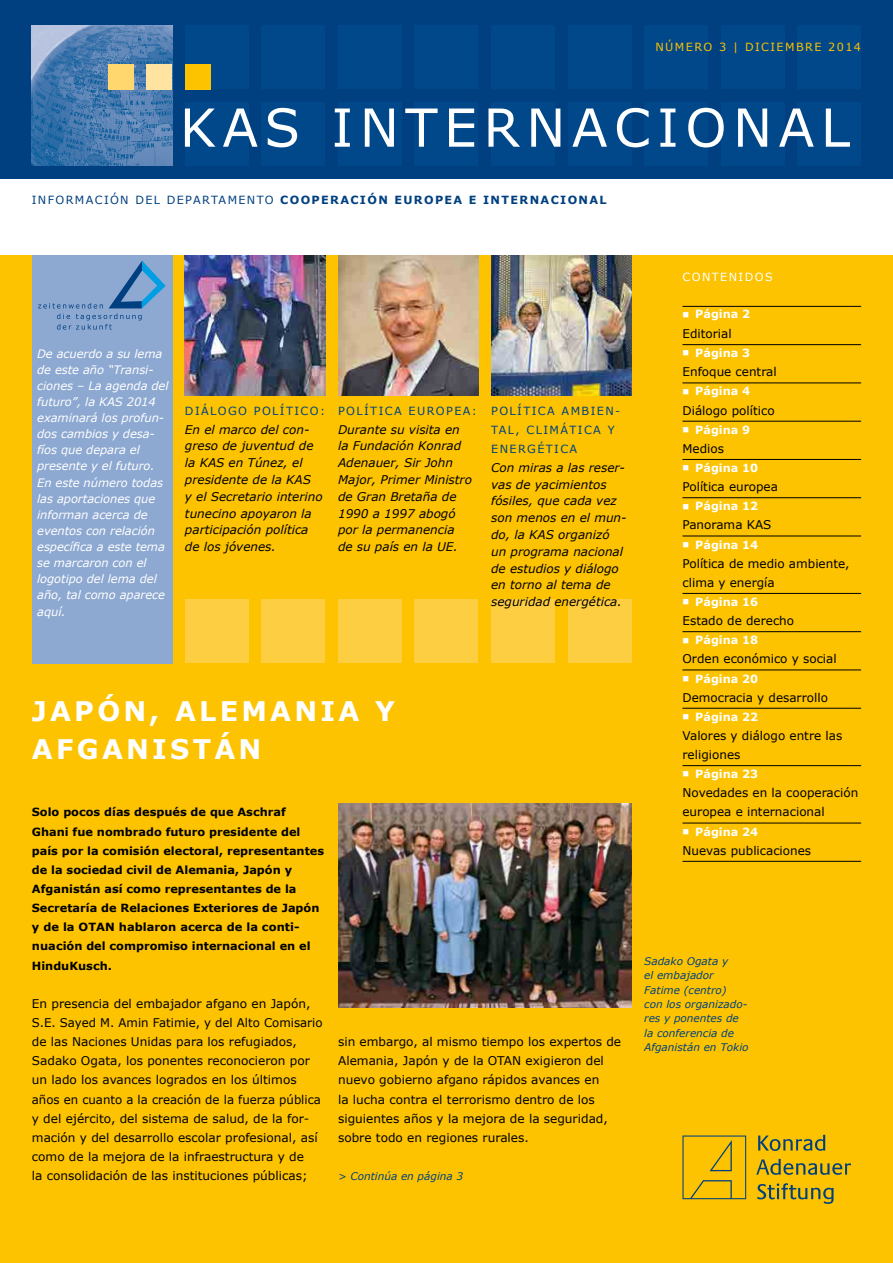
<style>
.page{position:relative;width:893px;height:1263px;background:#fff}
.page>*{position:absolute;margin:0;border:0;box-sizing:border-box;transform-origin:0 0}
.t1{font:52.5px "Verdana";letter-spacing:.12em;color:#fff}
.t2{font:700 27px/38.2px "Verdana";letter-spacing:.12em;color:#fff}
.t3{font:12px/19.2px "Verdana";color:#000}
.t4{font:italic 12px/16.8px "Verdana";color:#000}
.t5{font:italic 11.7px/16px "Verdana";letter-spacing:-.005em;color:#fff}
.t6{font:700 11.25px/19.2px "Verdana";color:#000}
.t7{font:700 11.25px "Verdana";color:#fff}
.t8{font:11.25px/19.2px "Verdana";letter-spacing:.125em;color:#004080}
.t9{font:700 11.25px "Verdana";letter-spacing:.12em;color:#004080}
.t10{font:11.25px "Verdana";letter-spacing:.125em;color:#fdc300}
.t11{font:11.25px "Verdana";letter-spacing:.125em;color:#fff}
.t12{font:italic 10.5px/14.4px "Verdana";color:#004080}
.s1{font-weight:400}
</style>
<div class="page">
<div style="left:0;top:0;width:893px;height:179px;background:#004080"></div>
<div style="left:0;top:255px;width:893px;height:1008px;background:#fdc300"></div>
<div style="left:185px;top:26px;width:64px;height:63px;background:#00488a"></div>
<div style="left:185px;top:102px;width:64px;height:64px;background:#00488a"></div>
<div style="left:261px;top:26px;width:64px;height:63px;background:#00488a"></div>
<div style="left:261px;top:102px;width:64px;height:64px;background:#00488a"></div>
<div style="left:338px;top:26px;width:64px;height:63px;background:#00488a"></div>
<div style="left:338px;top:102px;width:64px;height:64px;background:#00488a"></div>
<div style="left:415px;top:26px;width:63px;height:63px;background:#00488a"></div>
<div style="left:415px;top:102px;width:63px;height:64px;background:#00488a"></div>
<div style="left:491px;top:26px;width:64px;height:63px;background:#00488a"></div>
<div style="left:491px;top:102px;width:64px;height:64px;background:#00488a"></div>
<div style="left:568px;top:26px;width:63px;height:63px;background:#00488a"></div>
<div style="left:568px;top:102px;width:63px;height:64px;background:#00488a"></div>
<div style="left:644px;top:26px;width:64px;height:63px;background:#00488a"></div>
<div style="left:644px;top:102px;width:64px;height:64px;background:#00488a"></div>
<div style="left:721px;top:26px;width:63px;height:63px;background:#00488a"></div>
<div style="left:721px;top:102px;width:63px;height:64px;background:#00488a"></div>
<div style="left:797px;top:26px;width:64px;height:63px;background:#00488a"></div>
<div style="left:797px;top:102px;width:64px;height:64px;background:#00488a"></div>
<img style="left:32px;top:26px;width:140px;height:140px">
<div style="left:108px;top:64px;width:26px;height:25px;background:#ffd76e"></div>
<div style="left:147px;top:64px;width:25px;height:25px;background:#ffe3a0"></div>
<div style="left:185px;top:64px;width:25px;height:25px;background:#fdc300"></div>
<div style="left:185px;top:600px;width:64px;height:63px;background:#fece42"></div>
<div style="left:261px;top:600px;width:64px;height:63px;background:#fece42"></div>
<div style="left:338px;top:600px;width:64px;height:63px;background:#fece42"></div>
<div style="left:415px;top:600px;width:63px;height:63px;background:#fece42"></div>
<div style="left:491px;top:600px;width:64px;height:63px;background:#fece42"></div>
<div style="left:568px;top:600px;width:63px;height:63px;background:#fece42"></div>
<svg style="left:682px;top:1135px;width:64px;height:64px"></svg>
<svg style="left:758px;top:1135px;width:67px;height:16px"></svg>
<svg style="left:756px;top:1159px;width:95px;height:16px"></svg>
<svg style="left:757px;top:1183px;width:76px;height:21px"></svg>
<hr style="left:682px;top:306px;width:179px;height:1px;background:#000">
<hr style="left:682px;top:344px;width:179px;height:1px;background:#000">
<hr style="left:682px;top:383px;width:179px;height:1px;background:#000">
<hr style="left:682px;top:421px;width:179px;height:1px;background:#000">
<hr style="left:682px;top:459px;width:179px;height:1px;background:#000">
<hr style="left:682px;top:497px;width:179px;height:1px;background:#000">
<hr style="left:682px;top:536px;width:179px;height:1px;background:#000">
<hr style="left:682px;top:593px;width:179px;height:1px;background:#000">
<hr style="left:682px;top:631px;width:179px;height:1px;background:#000">
<hr style="left:682px;top:670px;width:179px;height:1px;background:#000">
<hr style="left:682px;top:708px;width:179px;height:1px;background:#000">
<hr style="left:682px;top:765px;width:179px;height:1px;background:#000">
<hr style="left:682px;top:823px;width:179px;height:1px;background:#000">
<hr style="left:682px;top:861px;width:179px;height:1px;background:#000">
<img style="left:338px;top:804px;width:293px;height:204px">
<img style="left:185px;top:255px;width:140px;height:140px">
<img style="left:338px;top:255px;width:140px;height:140px">
<img style="left:491px;top:255px;width:140px;height:140px">
<div style="left:32px;top:255px;width:140px;height:408px;background:#8da8d1"></div>
<svg style="left:38px;top:261px;width:128px;height:69px"></svg>
<p class="t10" style="left:655px;top:40px;width:207px">NÚMERO 3 | DICIEMBRE 2014</p>
<h1 class="t1" style="left:180px;top:94px;width:672px">KAS INTERNACIONAL</h1>
<p class="t9" style="left:32px;top:193px;width:576px"><span class="s1">INFORMACIÓN DEL DEPARTAMENTO</span> COOPERACIÓN EUROPEA E INTERNACIONAL</p>
<p class="t5" style="left:37px;top:345px;width:133px">De acuerdo a su lema de este año “Transi&shy;ciones – La agenda del futuro”, la KAS 2014 examinará los profun&shy;dos cambios y desa&shy;fíos que depara el presente y el futuro.<br>En este número todas las aportaciones que informan acerca de eventos con relación específica a este tema se marcaron con el logotipo del lema del año, tal como aparece aquí.</p>
<p class="t8" style="left:185px;top:401px;width:142px">DIÁLOGO POLÍTICO:</p>
<p class="t4" style="left:185px;top:420px;width:139px">En el marco del con&shy;greso de juventud de la KAS en Túnez, el presidente de la KAS<br>y el Secretario interino tunecino apoyaron la participación política de los jóvenes.</p>
<p class="t8" style="left:338px;top:401px;width:141px">POLÍTICA EUROPEA:</p>
<p class="t4" style="left:338px;top:420px;width:135px">Durante su visita en la Fundación Konrad<br>Adenauer, Sir John<br>Major, Primer Ministro de Gran Bretaña de<br>1990 a 1997 abogó por la permanencia de su país en la UE.</p>
<p class="t8" style="left:491px;top:401px;width:131px">POLÍTICA AMBIEN-<br>TAL, CLIMÁTICA Y<br>ENERGÉTICA</p>
<p class="t4" style="left:491px;top:459px;width:137px">Con miras a las reser&shy;vas de yacimientos fósiles, que cada vez son menos en el mun&shy;do, la KAS organizó un programa nacional de estudios y diálogo en torno al tema de seguridad energética.</p>
<h2 class="t2" style="left:32px;top:691px;width:365px">JAPÓN, ALEMANIA Y<br>AFGANISTÁN</h2>
<p class="t6" style="left:32px;top:802px;width:294px">Solo pocos días después de que Aschraf Ghani fue nombrado futuro presidente del país por la comisión electoral, representantes de la sociedad civil de Alemania, Japón y Afganistán así como representantes de la Secretaría de Relaciones Exteriores de Japón y de la OTAN hablaron acerca de la conti&shy;nuación del compromiso internacional en el HinduKusch.</p>
<p class="t3" style="left:32px;top:993px;width:292px">En presencia del embajador afgano en Japón, S.E. Sayed M. Amin Fatimie, y del Alto Comisario de las Naciones Unidas para los refugiados, Sadako Ogata, los ponentes reconocieron por un lado los avances logrados en los últimos años en cuanto a la creación de la fuerza pública y del ejército, del sistema de salud, de la for&shy;mación y del desarrollo escolar profesional, así como de la mejora de la infraestructura y de<br>la consolidación de las instituciones públicas;</p>
<p class="t3" style="left:338px;top:1032px;width:285px">sin embargo, al mismo tiempo los expertos de Alemania, Japón y de la OTAN exigieron del nuevo gobierno afgano rápidos avances en<br>la lucha contra el terrorismo dentro de los siguientes años y la mejora de la seguridad, sobre todo en regiones rurales.</p>
<p class="t12" style="left:338px;top:1169px;width:127px">&gt; Continúa en página 3</p>
<p class="t11" style="left:682px;top:269px;width:92px">CONTENIDOS</p>
<p class="t7" style="left:682px;top:307px;width:69px">■ Página 2</p>
<p class="t3" style="left:682px;top:324px;width:51px">Editorial</p>
<p class="t7" style="left:682px;top:346px;width:69px">■ Página 3</p>
<p class="t3" style="left:682px;top:362px;width:96px">Enfoque central</p>
<p class="t7" style="left:682px;top:384px;width:69px">■ Página 4</p>
<p class="t3" style="left:682px;top:400px;width:94px">Diálogo político</p>
<p class="t7" style="left:682px;top:422px;width:69px">■ Página 9</p>
<p class="t3" style="left:682px;top:438px;width:43px">Medios</p>
<p class="t7" style="left:682px;top:461px;width:77px">■ Página 10</p>
<p class="t3" style="left:682px;top:477px;width:97px">Política europea</p>
<p class="t7" style="left:682px;top:499px;width:77px">■ Página 12</p>
<p class="t3" style="left:682px;top:515px;width:90px">Panorama KAS</p>
<p class="t7" style="left:682px;top:537px;width:77px">■ Página 14</p>
<p class="t3" style="left:682px;top:553px;width:169px">Política de medio ambiente, clima y energía</p>
<p class="t7" style="left:682px;top:595px;width:77px">■ Página 16</p>
<p class="t3" style="left:682px;top:611px;width:113px">Estado de derecho</p>
<p class="t7" style="left:682px;top:633px;width:77px">■ Página 18</p>
<p class="t3" style="left:682px;top:649px;width:156px">Orden económico y social</p>
<p class="t7" style="left:682px;top:671px;width:77px">■ Página 20</p>
<p class="t3" style="left:682px;top:687px;width:147px">Democracia y desarrollo</p>
<p class="t7" style="left:682px;top:709px;width:77px">■ Página 22</p>
<p class="t3" style="left:682px;top:725px;width:161px">Valores y diálogo entre las religiones</p>
<p class="t7" style="left:682px;top:767px;width:77px">■ Página 23</p>
<p class="t3" style="left:682px;top:783px;width:177px">Novedades en la cooperación europea e internacional</p>
<p class="t7" style="left:682px;top:824px;width:77px">■ Página 24</p>
<p class="t3" style="left:682px;top:840px;width:130px">Nuevas publicaciones</p>
<p class="t12" style="left:644px;top:953px;width:106px">Sadako Ogata y<br>el embajador<br>Fatime (centro)<br>con los organizado&shy;res y ponentes de la conferencia de<br>Afganistán en Tokio</p>
</div>
